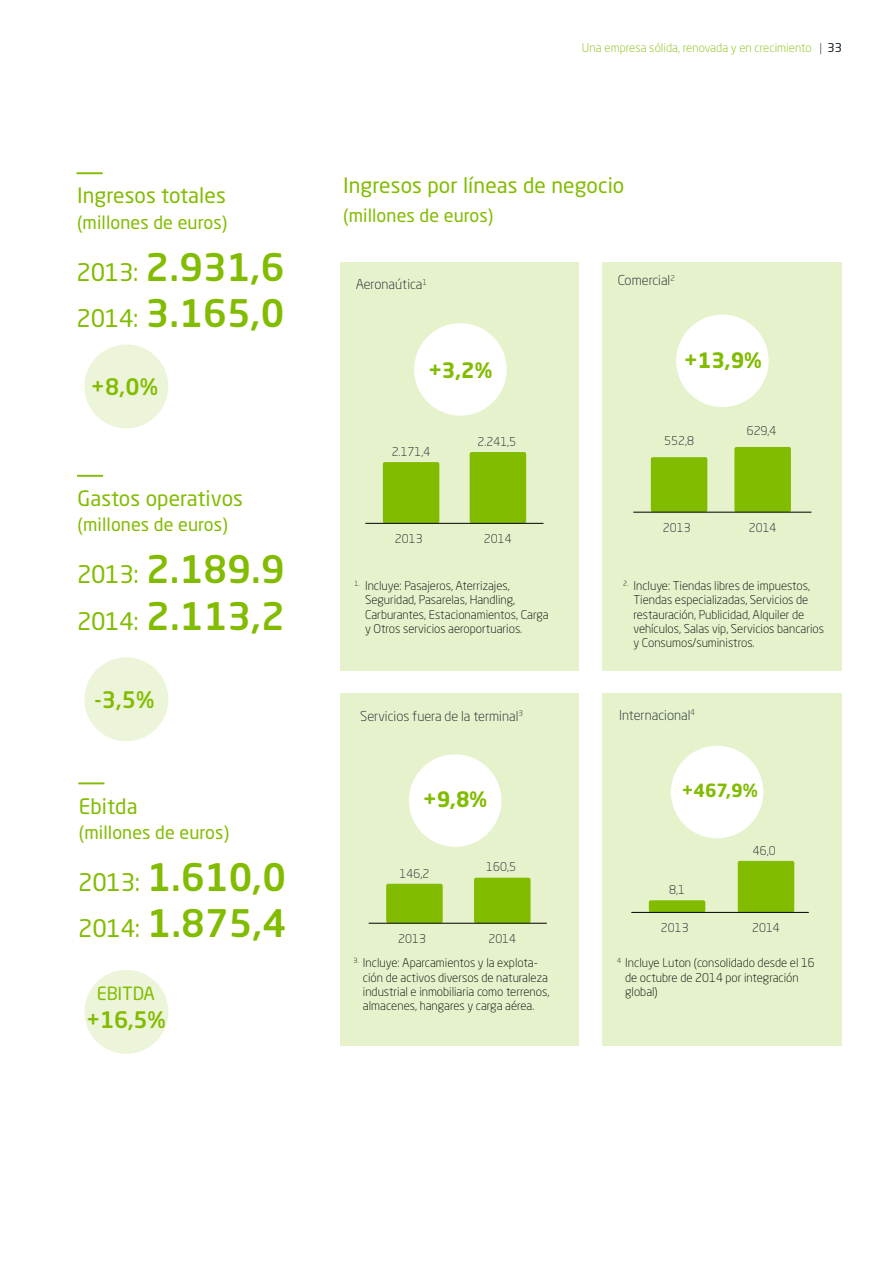
<style>
.page{position:relative;width:893px;height:1263px;background:#fff}
.page>*{position:absolute;margin:0;border:0;box-sizing:border-box;transform-origin:0 0}
.t1{font:500 37.5px/46px "Neo Sans Std";letter-spacing:.005em;color:#82bc00}
.t2{font:500 22.5px "Neo Sans Std";color:#82bc00}
.t3{font:21px "Neo Sans Std";letter-spacing:.005em;color:#82bc00}
.t4{font:700 21px "Neo Sans Std";color:#82bc00}
.t5{font:18px "Neo Sans Std";letter-spacing:.005em;color:#82bc00}
.t6{font:700 18px "Neo Sans Std";color:#82bc00}
.t7{font:300 13.5px "Neo Sans Std";color:#151e28}
.t8{font:300 12px/14.4px "Neo Sans Std";color:#000}
.t9{font:300 12px "Neo Sans Std";color:#151e28}
.t10{font:300 12px "Neo Sans Std";letter-spacing:.005em;color:#82bc00}
.s1{font-weight:400;font-size:24px}
.s2{color:#151e28}
.s3{font-weight:400;color:#151e28}
</style>
<div class="page">
<div style="left:602px;top:262px;width:239px;height:408px;background:#e6f2cc"></div>
<div style="left:676px;top:315px;width:93px;height:92px;background:#fff;border-radius:50%"></div>
<div style="left:651px;top:457px;width:56px;height:55px;background:#82bc00;border-radius:2px"></div>
<div style="left:734px;top:447px;width:57px;height:65px;background:#82bc00;border-radius:2px"></div>
<hr style="left:633px;top:512px;width:178px;height:1px;background:#000">
<div style="left:340px;top:262px;width:238px;height:408px;background:#e6f2cc"></div>
<div style="left:602px;top:693px;width:239px;height:352px;background:#e6f2cc"></div>
<div style="left:414px;top:323px;width:93px;height:93px;background:#fff;border-radius:50%"></div>
<div style="left:671px;top:746px;width:92px;height:92px;background:#fff;border-radius:50%"></div>
<div style="left:383px;top:462px;width:56px;height:61px;background:#82bc00;border-radius:2px"></div>
<div style="left:470px;top:452px;width:56px;height:71px;background:#82bc00;border-radius:2px"></div>
<hr style="left:365px;top:523px;width:178px;height:1px;background:#000">
<div style="left:649px;top:900px;width:56px;height:12px;background:#82bc00;border-radius:2px"></div>
<div style="left:738px;top:861px;width:56px;height:51px;background:#82bc00;border-radius:2px"></div>
<hr style="left:631px;top:912px;width:178px;height:1px;background:#000">
<div style="left:340px;top:693px;width:238px;height:352px;background:#e6f2cc"></div>
<div style="left:409px;top:754px;width:92px;height:93px;background:#fff;border-radius:50%"></div>
<div style="left:386px;top:884px;width:57px;height:39px;background:#82bc00;border-radius:2px"></div>
<div style="left:474px;top:878px;width:57px;height:45px;background:#82bc00;border-radius:2px"></div>
<hr style="left:369px;top:923px;width:178px;height:1px;background:#000">
<svg style="left:77px;top:172px;width:26px;height:2px"></svg>
<svg style="left:77px;top:475px;width:26px;height:2px"></svg>
<svg style="left:78px;top:782px;width:26px;height:2px"></svg>
<div style="left:84px;top:344px;width:84px;height:84px;background:#ecf5d9;border-radius:50%"></div>
<div style="left:84px;top:657px;width:84px;height:84px;background:#ecf5d9;border-radius:50%"></div>
<div style="left:84px;top:970px;width:84px;height:84px;background:#ecf5d9;border-radius:50%"></div>
<h3 class="t3" style="left:77px;top:183px;width:150px">Ingresos totales</h3>
<h3 class="t5" style="left:77px;top:211px;width:152px">(millones de euros)</h3>
<h1 class="t1" style="left:77px;top:243px;width:209px"><span class="s1">2013:</span> 2.931,6<br><span class="s1">2014:</span> 3.165,0</h1>
<h2 class="t2" style="left:91px;top:372px;width:69px">+8,0%</h2>
<h3 class="t3" style="left:77px;top:485px;width:167px">Gastos operativos</h3>
<h3 class="t5" style="left:77px;top:514px;width:152px">(millones de euros)</h3>
<h1 class="t1" style="left:77px;top:546px;width:209px"><span class="s1">2013:</span> 2.189.9<br><span class="s1">2014:</span> 2.113,2</h1>
<h2 class="t2" style="left:94px;top:685px;width:62px">-3,5%</h2>
<h3 class="t3" style="left:79px;top:793px;width:60px">Ebitda</h3>
<h3 class="t5" style="left:79px;top:821px;width:152px">(millones de euros)</h3>
<h1 class="t1" style="left:78px;top:853px;width:209px"><span class="s1">2013:</span> 1.610,0<br><span class="s1">2014:</span> 1.875,4</h1>
<h3 class="t5" style="left:97px;top:982px;width:60px">EBITDA</h3>
<h2 class="t2" style="left:86px;top:1005px;width:81px">+16,5%</h2>
<p class="t10" style="left:582px;top:40px;width:261px">Una empresa sólida, renovada y en crecimiento <span class="s2">|</span> <span class="s3">33</span></p>
<h3 class="t3" style="left:343px;top:172px;width:283px">Ingresos por líneas de negocio</h3>
<h3 class="t5" style="left:343px;top:205px;width:152px">(millones de euros)</h3>
<p class="t7" style="left:356px;top:276px;width:73px">Aeronaútica<sup>1</sup></p>
<h3 class="t4" style="left:428px;top:356px;width:66px">+3,2%</h3>
<p class="t9" style="left:392px;top:444px;width:40px">2.171,4</p>
<p class="t9" style="left:395px;top:531px;width:29px">2013</p>
<p class="t9" style="left:477px;top:434px;width:40px">2.241,5</p>
<p class="t9" style="left:484px;top:531px;width:29px">2014</p>
<p class="t7" style="left:618px;top:272px;width:59px">Comercial<sup>2</sup></p>
<h3 class="t4" style="left:684px;top:347px;width:79px">+13,9%</h3>
<p class="t9" style="left:664px;top:433px;width:31px">552,8</p>
<p class="t9" style="left:663px;top:520px;width:29px">2013</p>
<p class="t9" style="left:747px;top:423px;width:31px">629,4</p>
<p class="t9" style="left:749px;top:520px;width:29px">2014</p>
<p class="t8" style="left:365px;top:578px;width:185px;text-indent:-10px"><sup>1.</sup> Incluye: Pasajeros, Aterrizajes, Seguridad, Pasarelas, Handling, Carburantes, Estacionamientos, Carga y Otros servicios aeroportuarios.</p>
<p class="t8" style="left:633px;top:578px;width:192px;text-indent:-10px"><sup>2.</sup> Incluye: Tiendas libres de impuestos, Tiendas especializadas, Servicios de restauración, Publicidad, Alquiler de vehículos, Salas vip, Servicios bancarios y Consumos/suministros.</p>
<p class="t7" style="left:360px;top:707px;width:164px">Servicios fuera de la terminal<sup>3</sup></p>
<h3 class="t4" style="left:423px;top:785px;width:66px">+9,8%</h3>
<p class="t9" style="left:399px;top:866px;width:31px">146,2</p>
<p class="t9" style="left:398px;top:931px;width:29px">2013</p>
<p class="t9" style="left:486px;top:860px;width:31px">160,5</p>
<p class="t9" style="left:488px;top:931px;width:29px">2014</p>
<p class="t7" style="left:619px;top:707px;width:77px">Internacional<sup>4</sup></p>
<h3 class="t6" style="left:682px;top:779px;width:77px">+467,9%</h3>
<p class="t9" style="left:669px;top:882px;width:17px">8,1</p>
<p class="t9" style="left:661px;top:920px;width:29px">2013</p>
<p class="t9" style="left:753px;top:843px;width:24px">46,0</p>
<p class="t9" style="left:752px;top:920px;width:29px">2014</p>
<p class="t8" style="left:363px;top:955px;width:188px;text-indent:-9px"><sup>3.</sup> Incluye: Aparcamientos y la explota&shy;ción de activos diversos de naturaleza industrial e inmobiliaria como terrenos, almacenes, hangares y carga aérea.</p>
<p class="t8" style="left:625px;top:955px;width:191px;text-indent:-8px"><sup>4</sup> Incluye Luton (consolidado desde el 16 de octubre de 2014 por integración global)</p>
</div>
